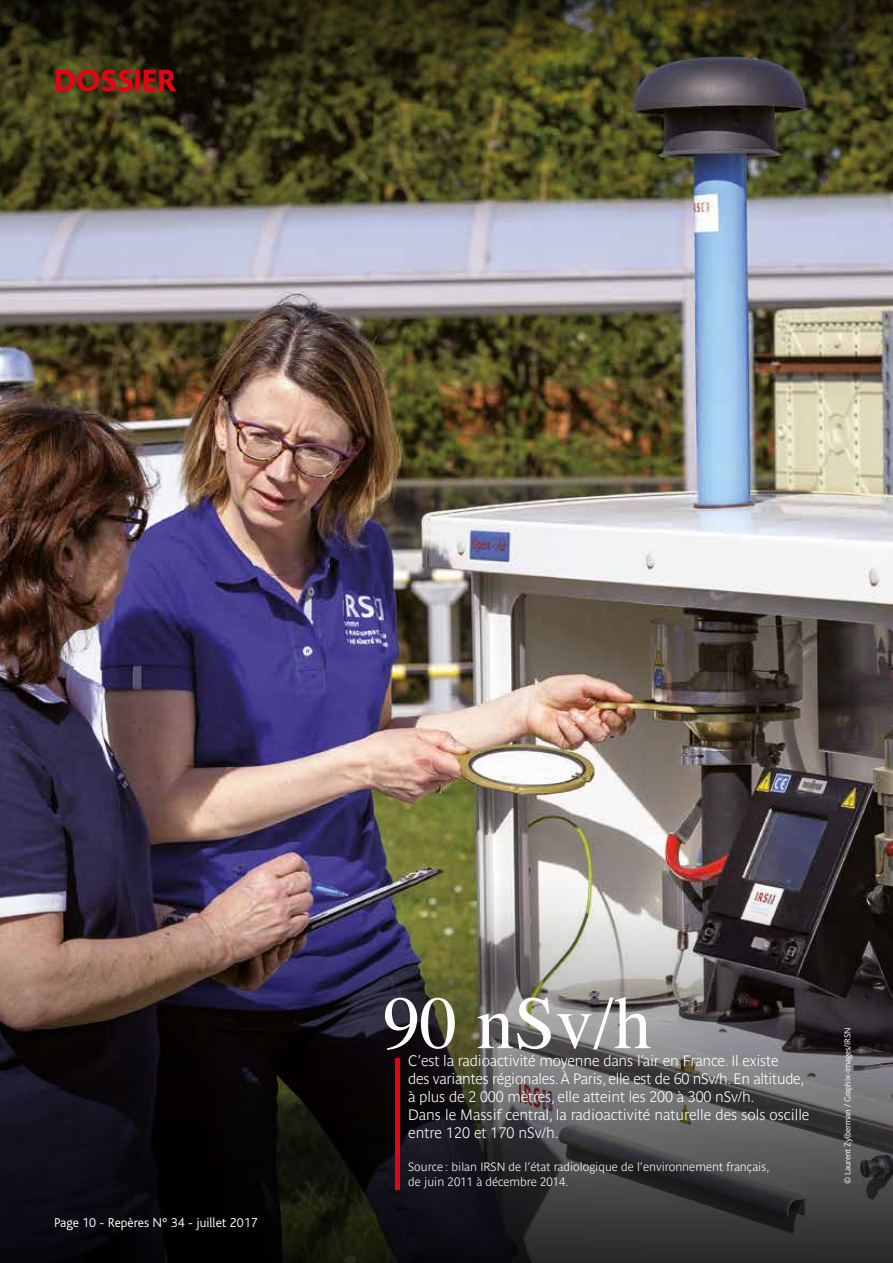
<style>
.page{position:relative;width:893px;height:1263px;background:#fff}
.page>*{position:absolute;margin:0;border:0;box-sizing:border-box;transform-origin:0 0}
.t1{font:75px "Times";color:#fff}
.t2{font:800 32.25px "Bliss";color:#e30413}
.t3{font:700 15px/18px "Parisine Clair";letter-spacing:-.01em;color:#fff}
.t4{font:300 13.5px "Bliss";color:#fff}
.t5{font:700 12px/15px "Parisine Clair";color:#fff}
.t6{font:300 9px "Bliss";letter-spacing:-.015em;color:#fff}
</style>
<div class="page">
<img style="left:0;top:113px;width:893px;height:767px">
<img style="left:0;top:880px;width:893px;height:32px">
<svg style="left:0;top:912px;width:893px;height:351px;background:#3d3939"></svg>
<svg style="left:0;top:0;width:893px;height:113px;background:#343218"></svg>
<div style="left:395px;top:1058px;width:5px;height:132px;background:#e30413"></div>
<h2 class="t2" style="left:54px;top:63px;width:122px">DOSSI ER</h2>
<p class="t4" style="left:54px;top:1215px;width:205px">Page 10 - Repères N° 34 - juillet 2017</p>
<h1 class="t1" style="left:383px;top:953px;width:270px">90 nSv/h</h1>
<p class="t3" style="left:408px;top:1052px;width:403px">C’est la radioactivité moyenne dans l’air en France. Il existe<br>des variantes régionales. À Paris, elle est de 60 nSv/h. En altitude, à plus de 2 000 mètres, elle atteint les 200 à 300 nSv/h.<br>Dans le Massif central, la radioactivité naturelle des sols oscille entre 120 et 170 nSv/h.</p>
<p class="t5" style="left:408px;top:1159px;width:363px">Source : bilan IRSN de l’état radiologique de l’environnement français, de juin 2011 à décembre 2014.</p>
<p class="t6" style="left:843px;top:1184px;width:158px;rotate:-90deg">© Laurent Zylberman / Graphix-images/IRSN</p>
</div>
